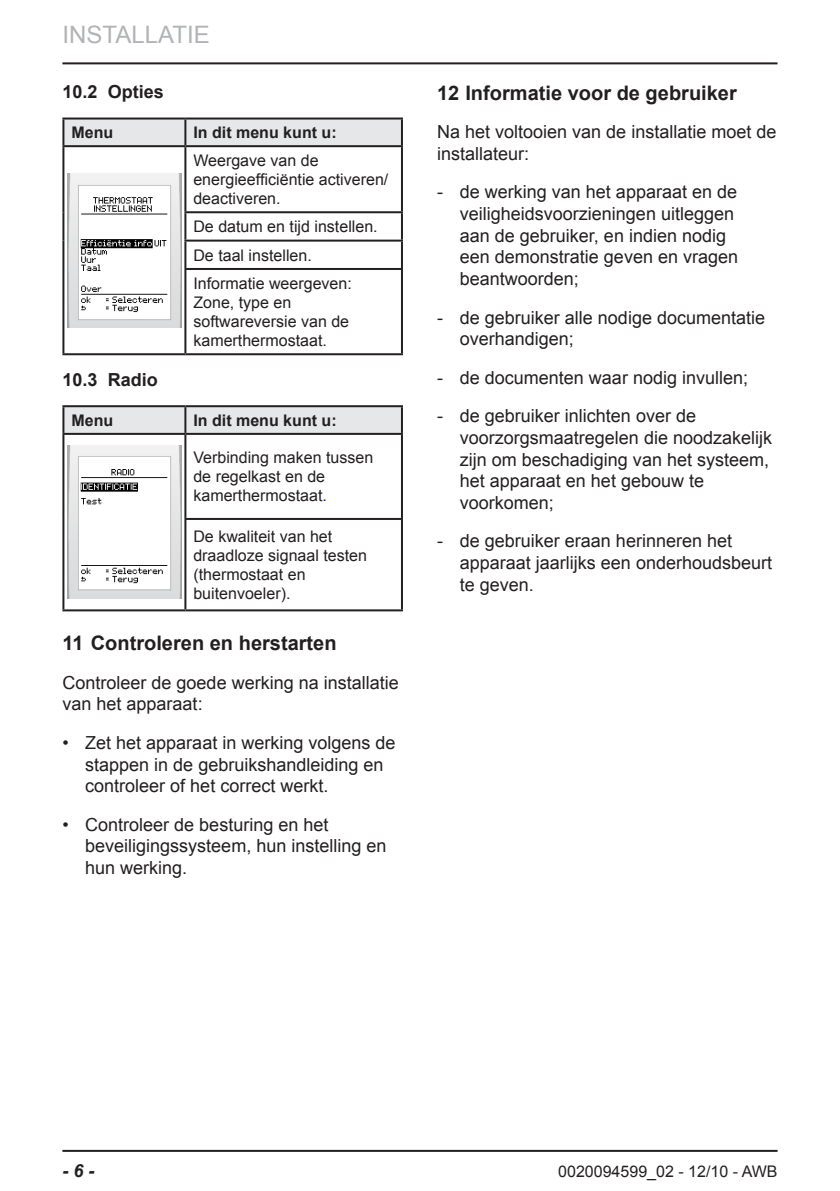
<style>
.page{position:relative;width:840px;height:1191px;background:#fff}
.page>*{position:absolute;margin:0;border:0;box-sizing:border-box;transform-origin:0 0}
.t1{font:24px "Arial";color:#b2b3b7}
.title_1{font:700 20px "Arial";color:#231f20}
.l_dash_list{font:18px/21.6px "Arial";color:#231f20}
.l_bullet_list{font:18px/21.6px "Arial";color:#231f20}
.title_2{font:700 18px "Arial";color:#231f20}
.t2{font:italic 700 18px "Arial";color:#231f20}
.table_data{font:16px/19.2px "Arial";color:#231f20}
.table_heading{font:700 16px "Arial";color:#231f20}
.s1{color:#00f}
</style>
<div class="page">
<hr style="left:62px;top:62px;width:715px;height:2px;background:#231f20">
<hr style="left:62px;top:1149px;width:715px;height:2px;background:#231f20">
<div style="left:64px;top:119px;width:337px;height:26px;background:#e6e7e9"></div>
<hr style="left:62px;top:117px;width:123px;height:2px;background:#231f20">
<hr style="left:62px;top:119px;width:2px;height:26px;background:#231f20">
<hr style="left:185px;top:117px;width:218px;height:2px;background:#231f20">
<hr style="left:184px;top:119px;width:2px;height:26px;background:#231f20">
<hr style="left:401px;top:119px;width:2px;height:26px;background:#231f20">
<hr style="left:62px;top:145px;width:123px;height:2px;background:#231f20">
<hr style="left:62px;top:147px;width:2px;height:65px;background:#231f20">
<hr style="left:185px;top:145px;width:218px;height:2px;background:#231f20">
<hr style="left:62px;top:212px;width:2px;height:29px;background:#231f20">
<hr style="left:184px;top:211px;width:219px;height:2px;background:#231f20">
<hr style="left:62px;top:241px;width:2px;height:28px;background:#231f20">
<hr style="left:184px;top:240px;width:219px;height:2px;background:#231f20">
<hr style="left:62px;top:269px;width:2px;height:84px;background:#231f20">
<hr style="left:184px;top:268px;width:219px;height:2px;background:#231f20">
<hr style="left:62px;top:353px;width:123px;height:2px;background:#231f20">
<hr style="left:184px;top:147px;width:2px;height:64px;background:#231f20">
<hr style="left:401px;top:147px;width:2px;height:64px;background:#231f20">
<hr style="left:184px;top:213px;width:2px;height:27px;background:#231f20">
<hr style="left:401px;top:213px;width:2px;height:27px;background:#231f20">
<hr style="left:184px;top:242px;width:2px;height:26px;background:#231f20">
<hr style="left:401px;top:242px;width:2px;height:26px;background:#231f20">
<hr style="left:184px;top:270px;width:2px;height:83px;background:#231f20">
<hr style="left:401px;top:270px;width:2px;height:83px;background:#231f20">
<hr style="left:185px;top:353px;width:218px;height:2px;background:#231f20">
<img style="left:68px;top:173px;width:113px;height:154px">
<svg style="left:64px;top:407px;width:337px;height:26px"></svg>
<hr style="left:62px;top:405px;width:123px;height:2px;background:#231f20">
<hr style="left:62px;top:407px;width:2px;height:26px;background:#231f20">
<hr style="left:185px;top:405px;width:218px;height:2px;background:#231f20">
<hr style="left:184px;top:407px;width:2px;height:26px;background:#231f20">
<hr style="left:401px;top:407px;width:2px;height:26px;background:#231f20">
<hr style="left:62px;top:433px;width:123px;height:2px;background:#231f20">
<hr style="left:62px;top:435px;width:2px;height:84px;background:#231f20">
<hr style="left:185px;top:433px;width:218px;height:2px;background:#231f20">
<hr style="left:62px;top:519px;width:2px;height:90px;background:#231f20">
<hr style="left:184px;top:518px;width:219px;height:2px;background:#231f20">
<hr style="left:62px;top:609px;width:123px;height:2px;background:#231f20">
<hr style="left:184px;top:435px;width:2px;height:83px;background:#231f20">
<hr style="left:401px;top:435px;width:2px;height:83px;background:#231f20">
<hr style="left:184px;top:520px;width:2px;height:89px;background:#231f20">
<hr style="left:401px;top:520px;width:2px;height:89px;background:#231f20">
<hr style="left:185px;top:609px;width:218px;height:2px;background:#231f20">
<img style="left:68px;top:445px;width:113px;height:154px">
<h1 class="t1" style="left:62px;top:19px;width:149px">INSTALLATIE</h1>
<p class="title_2" style="left:62px;top:80px;width:103px">10.2 Opties</p>
<p class="table_heading" style="left:71px;top:122px;width:43px">Menu</p>
<p class="table_heading" style="left:193px;top:122px;width:145px">In dit menu kunt u:</p>
<p class="table_data" style="left:193px;top:151px;width:196px">Weergave van de energieefficiëntie activeren/ deactiveren.</p>
<p class="table_data" style="left:193px;top:217px;width:186px">De datum en tijd instellen.</p>
<p class="table_data" style="left:193px;top:245px;width:120px">De taal instellen.</p>
<p class="table_data" style="left:193px;top:273px;width:160px">Informatie weergeven:<br>Zone, type en softwareversie van de kamerthermostaat.</p>
<p class="title_2" style="left:62px;top:368px;width:97px">10.3 Radio</p>
<p class="table_heading" style="left:71px;top:410px;width:43px">Menu</p>
<p class="table_heading" style="left:193px;top:410px;width:145px">In dit menu kunt u:</p>
<p class="table_data" style="left:193px;top:448px;width:181px">Verbinding maken tussen de regelkast en de kamerthermostaat<span class="s1">.</span></p>
<p class="table_data" style="left:193px;top:526px;width:175px">De kwaliteit van het draadloze signaal testen (thermostaat en buitenvoeler).</p>
<p class="title_1" style="left:62px;top:630px;width:275px">11 Controleren en herstarten</p>
<p class="l_dash_list" style="left:62px;top:672px;width:338px">Controleer de goede werking na installatie van het apparaat:</p>
<p class="l_bullet_list" style="left:85px;top:732px;width:312px;text-indent:-23px">• Zet het apparaat in werking volgens de stappen in de gebruikshandleiding en controleer of het correct werkt.</p>
<p class="l_bullet_list" style="left:85px;top:814px;width:303px;text-indent:-23px">• Controleer de besturing en het beveiligingssysteem, hun instelling en hun werking.</p>
<p class="title_1" style="left:437px;top:79px;width:301px">12 Informatie voor de gebruiker</p>
<p class="l_dash_list" style="left:437px;top:121px;width:341px">Na het voltooien van de installatie moet de installateur:</p>
<p class="l_dash_list" style="left:459px;top:181px;width:280px;text-indent:-23px">- de werking van het apparaat en de veiligheidsvoorzieningen uitleggen aan de gebruiker, en indien nodig een demonstratie geven en vragen beantwoorden;</p>
<p class="l_dash_list" style="left:459px;top:306px;width:307px;text-indent:-23px">- de gebruiker alle nodige documentatie overhandigen;</p>
<p class="l_dash_list" style="left:437px;top:367px;width:312px">- de documenten waar nodig invullen;</p>
<p class="l_dash_list" style="left:459px;top:405px;width:314px;text-indent:-23px">- de gebruiker inlichten over de voorzorgsmaatregelen die noodzakelijk zijn om beschadiging van het systeem, het apparaat en het gebouw te voorkomen;</p>
<p class="l_dash_list" style="left:459px;top:530px;width:314px;text-indent:-23px">- de gebruiker eraan herinneren het apparaat jaarlijks een onderhoudsbeurt te geven.</p>
<p class="t2" style="left:62px;top:1159px;width:34px">- 6 -</p>
<p class="table_data" style="left:558px;top:1162px;width:221px">0020094599_02 - 12/10 - AWB</p>
</div>
